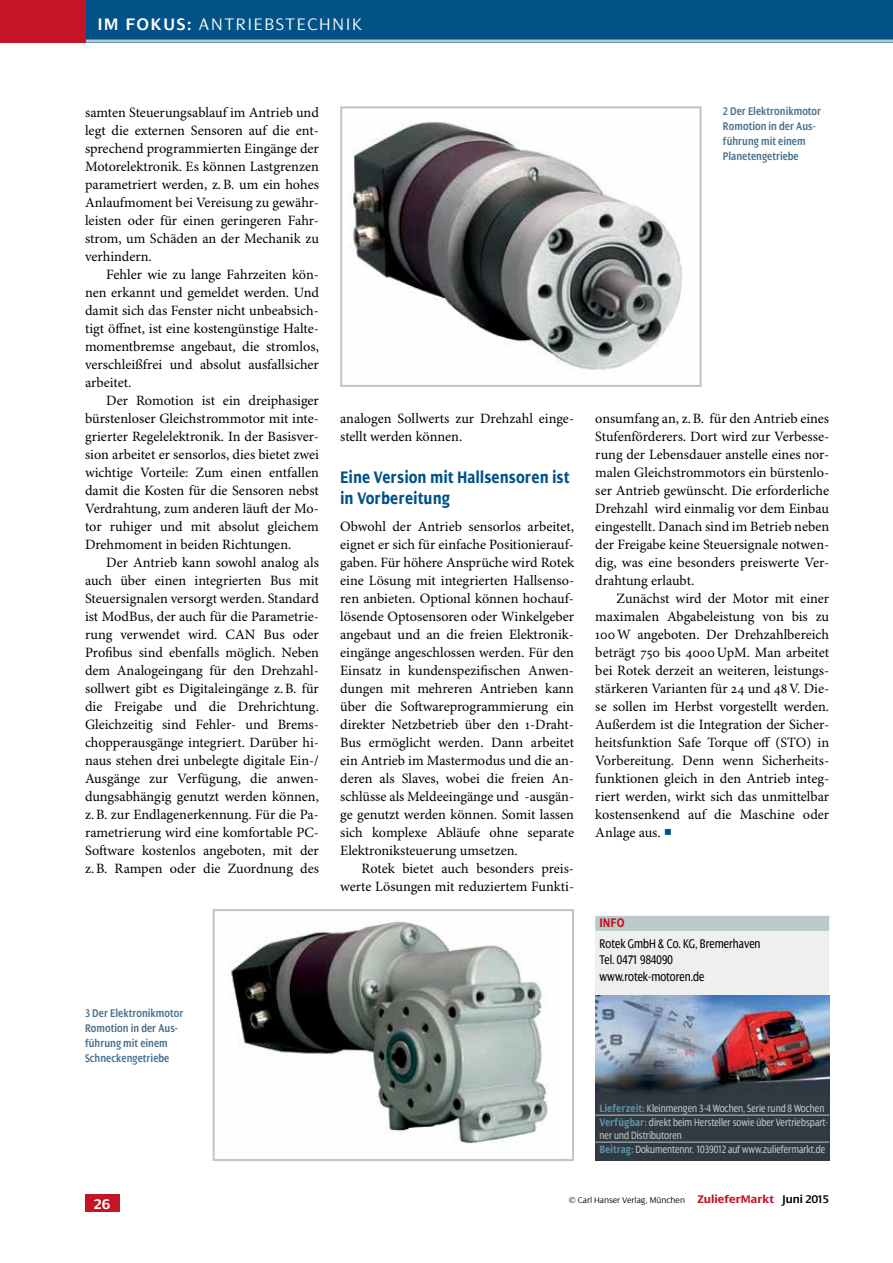
<style>
.page{position:relative;width:893px;height:1263px;background:#fff}
.page>*{position:absolute;margin:0;border:0;box-sizing:border-box;transform-origin:0 0}
.t1{font:700 condensed 18px/21px "Dialog LT Pro";color:#005287}
.t2{font:300 18px "Dialog LT Pro";letter-spacing:.1em;color:#fff}
.t3{font:700 15px "Dialog LT Pro";color:#fff}
.t4{font:14.25px/18px "Minion Pro";color:#000;text-align:justify}
.t5{font:condensed 13.5px/16.5px "Dialog LT Pro";color:#000}
.t6{font:700 condensed 13.5px "Dialog LT Pro";color:#c41425}
.t7{font:600 condensed 12px/15px "Dialog LT Pro";color:#49718f}
.t8{font:condensed 11.4px/13.5px "Dialog LT Pro";color:#bbc9c9}
.t9{font:300 9px "Dialog LT Pro";color:#000}
.s1{font-weight:600}
.s2{font-weight:700;color:#5e91a8}
.s3{font-weight:700;font-size:12px;color:#c41425}
.s4{font-weight:600;font-size:12px}
</style>
<div class="page">
<div style="left:0;top:0;width:893px;height:43px;background:#005287"></div>
<div style="left:85px;top:1195px;width:34px;height:17px;background:#c41425"></div>
<hr style="left:0;top:40px;width:893px;height:3px;background:#bcc9c9">
<div style="left:0;top:0;width:85px;height:43px;background:#c41425"></div>
<div style="left:595px;top:917px;width:234px;height:149px;background:#eef0f0"></div>
<div style="left:595px;top:916px;width:234px;height:15px;background:#bbc9c9"></div>
<img style="left:595px;top:995px;width:234px;height:166px">
<hr style="left:595px;top:1115px;width:234px;height:1px;background:#bbc9c9">
<hr style="left:595px;top:1142px;width:234px;height:1px;background:#bbc9c9">
<img style="left:230px;top:921px;width:318px;height:223px">
<div style="left:213px;top:909px;width:361px;height:252px;border:2px solid #bbc9c9"></div>
<img style="left:351px;top:121px;width:332px;height:249px">
<div style="left:340px;top:106px;width:362px;height:281px;border:2px solid #bbc9c9"></div>
<p class="t2" style="left:98px;top:14px;width:266px"><span class="s1">IM FOKUS:</span> ANTRIEBSTECHNIK</p>
<p class="t4" style="left:85px;top:104px;width:235px">samten Steuerungsablauf im Antrieb und legt die externen Sensoren auf die ent&shy;sprechend programmierten Eingänge der Motorelektronik. Es können Lastgrenzen parametriert werden, z.B. um ein hohes Anlaufmoment bei Vereisung zu gewähr&shy;leisten oder für einen geringeren Fahr&shy;strom, um Schäden an der Mechanik zu verhindern.</p>
<p class="t4" style="left:85px;top:266px;width:235px;text-indent:21px">Fehler wie zu lange Fahrzeiten kön&shy;nen erkannt und gemeldet werden. Und damit sich das Fenster nicht unbeabsich&shy;tigt öffnet, ist eine kostengünstige Halte&shy;momentbremse angebaut, die stromlos, verschleißfrei und absolut ausfallsicher arbeitet.</p>
<p class="t4" style="left:85px;top:392px;width:235px;text-indent:21px">Der Romotion ist ein dreiphasiger bürstenloser Gleichstrommotor mit inte&shy;grierter Regelelektronik. In der Basisver&shy;sion arbeitet er sensorlos, dies bietet zwei wichtige Vorteile: Zum einen entfallen damit die Kosten für die Sensoren nebst Verdrahtung, zum anderen läuft der Mo&shy;tor ruhiger und mit absolut gleichem Drehmoment in beiden Richtungen.</p>
<p class="t4" style="left:85px;top:554px;width:235px;text-indent:21px">Der Antrieb kann sowohl analog als auch über einen integrierten Bus mit Steuersignalen versorgt werden. Standard ist ModBus, der auch für die Parametrie&shy;rung verwendet wird. CAN Bus oder Profibus sind ebenfalls möglich. Neben dem Analogeingang für den Drehzahl&shy;sollwert gibt es Digitaleingänge z.B. für die Freigabe und die Drehrichtung.<br>Gleichzeitig sind Fehler- und Brems&shy;chopperausgänge integriert. Darüber hi&shy;naus stehen drei unbelegte digitale Ein-/ Ausgänge zur Verfügung, die anwen&shy;dungsabhängig genutzt werden können, z.B. zur Endlagenerkennung. Für die Pa&shy;rametrierung wird eine komfortable PC-Software kostenlos angeboten, mit der z.B. Rampen oder die Zuordnung des</p>
<p class="t7" style="left:85px;top:1005px;width:100px">3 Der Elektronikmotor<br>Romotion in der Aus&shy;führung mit einem<br>Schneckengetriebe</p>
<p class="t7" style="left:723px;top:103px;width:100px">2 Der Elektronikmotor<br>Romotion in der Aus&shy;führung mit einem<br>Planetengetriebe</p>
<p class="t4" style="left:340px;top:410px;width:235px">analogen Sollwerts zur Drehzahl einge&shy;stellt werden können.</p>
<p class="t1" style="left:340px;top:467px;width:231px">Eine Version mit Hallsensoren ist in Vorbereitung</p>
<p class="t4" style="left:340px;top:518px;width:235px">Obwohl der Antrieb sensorlos arbeitet, eignet er sich für einfache Positionierauf&shy;gaben. Für höhere Ansprüche wird Rotek eine Lösung mit integrierten Hallsenso&shy;ren anbieten. Optional können hochauf&shy;lösende Optosensoren oder Winkelgeber angebaut und an die freien Elektronik&shy;eingänge angeschlossen werden. Für den Einsatz in kundenspezifischen Anwen&shy;dungen mit mehreren Antrieben kann über die Softwareprogrammierung ein direkter Netzbetrieb über den 1-Draht-Bus ermöglicht werden. Dann arbeitet ein Antrieb im Mastermodus und die an&shy;deren als Slaves, wobei die freien An&shy;schlüsse als Meldeeingänge und -ausgän&shy;ge genutzt werden können. Somit lassen sich komplexe Abläufe ohne separate Elektroniksteuerung umsetzen.</p>
<p class="t4" style="left:340px;top:860px;width:235px;text-align:right">Rotek bietet auch besonders preis&shy;werte Lösungen mit reduziertem Funkti-</p>
<p class="t4" style="left:595px;top:410px;width:235px">onsumfang an, z.B. für den Antrieb eines Stufenförderers. Dort wird zur Verbesse&shy;rung der Lebensdauer anstelle eines nor&shy;malen Gleichstrommotors ein bürstenlo&shy;ser Antrieb gewünscht. Die erforderliche Drehzahl wird einmalig vor dem Einbau eingestellt. Danach sind im Betrieb neben der Freigabe keine Steuersignale notwen&shy;dig, was eine besonders preiswerte Ver&shy;drahtung erlaubt.</p>
<p class="t4" style="left:595px;top:590px;width:235px;text-indent:21px">Zunächst wird der Motor mit einer maximalen Abgabeleistung von bis zu 100W angeboten. Der Drehzahlbereich beträgt 750 bis 4000UpM. Man arbeitet bei Rotek derzeit an weiteren, leistungs&shy;stärkeren Varianten für 24 und 48V. Die&shy;se sollen im Herbst vorgestellt werden.<br>Außerdem ist die Integration der Sicher&shy;heitsfunktion Safe Torque off (STO) in Vorbereitung. Denn wenn Sicherheits&shy;funktionen gleich in den Antrieb integ&shy;riert werden, wirkt sich das unmittelbar kostensenkend auf die Maschine oder Anlage aus.</p>
<p class="t6" style="left:600px;top:915px;width:26px">INFO</p>
<p class="t5" style="left:600px;top:935px;width:163px">Rotek GmbH &amp; Co. KG, Bremerhaven<br>Tel. 0471 984090 www.rotek-motoren.de</p>
<p class="t8" style="left:600px;top:1102px;width:230px"><span class="s2">Lieferzeit:</span> Kleinmengen 3-4 Wochen, Serie rund 8 Wochen <span class="s2">Verfügbar:</span> direkt beim Hersteller sowie über Vertriebspart&shy;ner und Distributoren<br><span class="s2">Beitrag:</span> Dokumentennr. 1039012 auf www.zuliefermarkt.de</p>
<p class="t3" style="left:94px;top:1195px;width:18px">26</p>
<p class="t9" style="left:569px;top:1195px;width:262px">© Carl Hanser Verlag, München <span class="s3">ZulieferMarkt</span> <span class="s4">Juni 2015</span></p>
</div>
